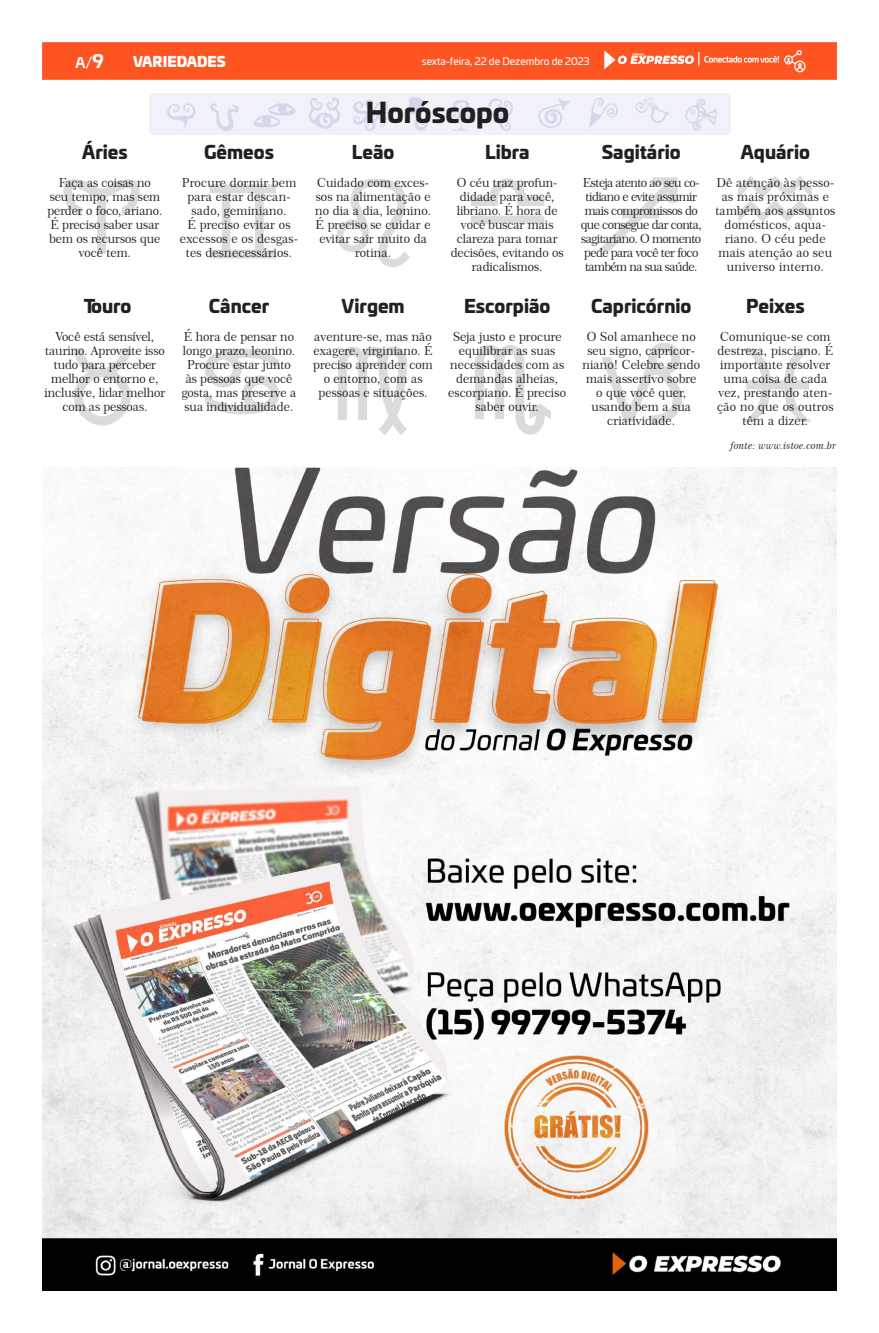
<style>
.page{position:relative;width:879px;height:1333px;background:#fff}
.page>*{position:absolute;margin:0;border:0;box-sizing:border-box;transform-origin:0 0}
.t1{font:900 27.1px "Univia Pro";color:#231f20}
.t2{font:900 18px "Univia Pro";color:#231f20}
.t3{font:900 14px "Univia Pro";color:#fff}
.t4{font:700 14px "Univia Pro";color:#fff}
.t5{font:12.5px/14px "Century 751 BT Roman B";color:#231f20;text-align:center}
.t6{font:12.5px/14px "Century 751 BT Roman B";letter-spacing:-.05em;color:#231f20;text-align:center}
.t7{font:12.5px/14px "Century 751 BT Roman No 2 B";letter-spacing:-.01em;color:#231f20;text-align:center}
.t8{font:10px "Univia Pro";color:#fff}
.t9{font:10px "Century 751 BT Italic B";color:#231f20}
.s1{font-size:18px}
</style>
<div class="page">
<img style="left:63px;top:180px;width:77px;height:73px">
<img style="left:743px;top:348px;width:69px;height:74px">
<img style="left:738px;top:176px;width:74px;height:46px">
<img style="left:602px;top:343px;width:79px;height:80px">
<img style="left:598px;top:177px;width:80px;height:74px">
<img style="left:475px;top:345px;width:75px;height:89px">
<img style="left:471px;top:178px;width:74px;height:46px">
<img style="left:338px;top:347px;width:70px;height:88px">
<img style="left:336px;top:179px;width:74px;height:88px">
<img style="left:205px;top:348px;width:73px;height:66px">
<img style="left:74px;top:349px;width:57px;height:77px">
<img style="left:209px;top:185px;width:67px;height:73px">
<div style="left:43px;top:43px;width:793px;height:36px;background:#fe5421"></div>
<img style="left:149px;top:94px;width:581px;height:40px">
<img style="left:43px;top:468px;width:793px;height:822px">
<p class="t4" style="left:75px;top:51px;width:30px">A/<span class="s1">9</span></p>
<p class="t3" style="left:133px;top:49px;width:94px">VARIEDADES</p>
<p class="t8" style="left:422px;top:54px;width:169px">sexta-feira, 22 de Dezembro de 2023</p>
<h1 class="t1" style="left:366px;top:90px;width:145px">Horóscopo</h1>
<h2 class="t2" style="left:82px;top:137px;width:47px">Áries</h2>
<p class="t5" style="left:47px;top:175px;width:117px">Faça as coisas no<br>seu tempo, mas sem perder o foco, ariano.<br>É preciso saber usar bem os recursos que você tem.</p>
<h2 class="t2" style="left:485px;top:137px;width:46px">Libra</h2>
<p class="t5" style="left:451px;top:175px;width:115px">O céu traz profun&shy;didade para você, libriano. É hora de você buscar mais clareza para tomar decisões, evitando os radicalismos.</p>
<h2 class="t2" style="left:464px;top:291px;width:88px">Escorpião</h2>
<p class="t5" style="left:448px;top:329px;width:119px">Seja justo e procure equilibrar as suas necessidades com as demandas alheias, escorpiano. É preciso saber ouvir.</p>
<h2 class="t2" style="left:602px;top:137px;width:80px">Sagitário</h2>
<p class="t6" style="left:581px;top:175px;width:123px">Esteja atento ao seu co&shy;tidiano e evite assumir mais compromissos do que consegue dar conta, sagitariano. O momento pede para você ter foco também na sua saúde.</p>
<h2 class="t2" style="left:591px;top:291px;width:102px">Capricórnio</h2>
<p class="t5" style="left:582px;top:329px;width:119px">O Sol amanhece no seu signo, capricor&shy;niano! Celebre sendo mais assertivo sobre o que você quer, usando bem a sua criatividade.</p>
<h2 class="t2" style="left:204px;top:137px;width:71px">Gêmeos</h2>
<p class="t5" style="left:180px;top:175px;width:120px">Procure dormir bem para estar descan&shy;sado, geminiano.<br>É preciso evitar os excessos e os desgas&shy;tes desnecessários.</p>
<h2 class="t2" style="left:352px;top:137px;width:44px">Leão</h2>
<p class="t5" style="left:315px;top:175px;width:117px">Cuidado com exces&shy;sos na alimentação e no dia a dia, leonino.<br>É preciso se cuidar e evitar sair muito da rotina.</p>
<h2 class="t2" style="left:342px;top:291px;width:65px">Virgem</h2>
<p class="t5" style="left:313px;top:329px;width:121px">aventure-se, mas não exagere, virginiano. É preciso aprender com o entorno, com as pessoas e situações.</p>
<h2 class="t2" style="left:209px;top:291px;width:62px">Câncer</h2>
<p class="t5" style="left:182px;top:329px;width:116px">É hora de pensar no longo prazo, leonino.<br>Procure estar junto às pessoas que você gosta, mas preserve a sua individualidade.</p>
<h2 class="t2" style="left:84px;top:291px;width:49px">Touro</h2>
<p class="t7" style="left:45px;top:329px;width:122px">Você está sensível, taurino. Aproveite isso tudo para perceber melhor o entorno e, inclusive, lidar melhor com as pessoas.</p>
<h2 class="t2" style="left:741px;top:137px;width:71px">Aquário</h2>
<p class="t5" style="left:715px;top:175px;width:122px">Dê atenção às pesso&shy;as mais próximas e também aos assuntos domésticos, aqua&shy;riano. O céu pede mais atenção ao seu universo interno.</p>
<h2 class="t2" style="left:746px;top:291px;width:60px">Peixes</h2>
<p class="t5" style="left:717px;top:329px;width:118px">Comunique-se com destreza, pisciano. É importante resolver uma coisa de cada vez, prestando aten&shy;ção no que os outros têm a dizer.</p>
<p class="t9" style="left:730px;top:440px;width:107px">fonte: www.istoe.com.br</p>
</div>
